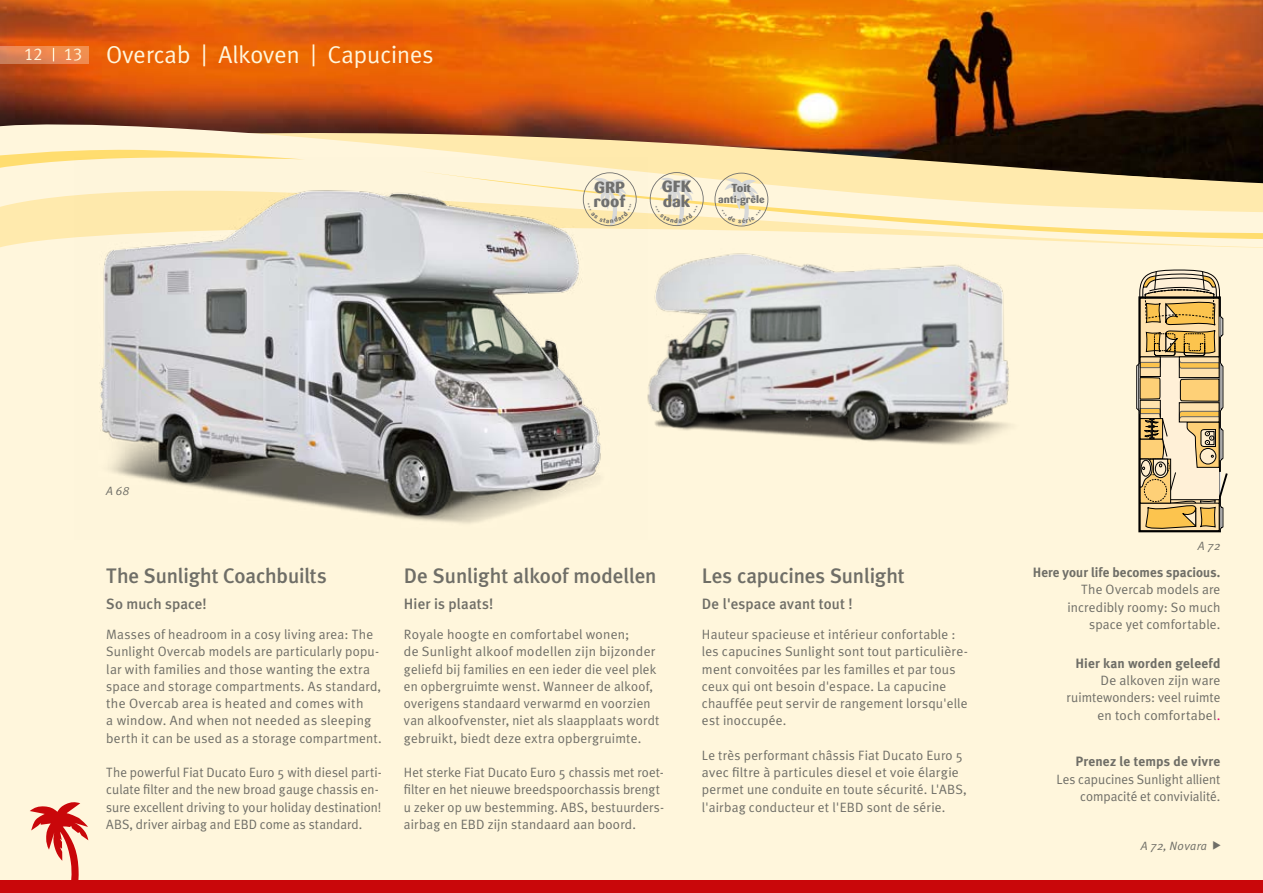
<style>
.page{position:relative;width:1263px;height:893px;background:#fff}
.page>*{position:absolute;margin:0;border:0;box-sizing:border-box;transform-origin:0 0}
.t1{font:24.3px "Meta Plus Normal";color:#fff6dc}
.t2{font:500 21px "Meta Plus";letter-spacing:-.005em;color:#6f6e67}
.t3{font:17.25px "Meta Plus Normal Caps";color:#fff6dc}
.t4{font:800 16.05px/13.4px "Sari OT";letter-spacing:-.005em;color:#6f6f6e}
.t5{font:500 15px "Meta Plus";letter-spacing:.005em;color:#6f6e67}
.t6{font:13.5px/17.2px "Meta Plus Normal";letter-spacing:.01em;color:#6f6e67}
.t7{font:700 13.5px "Meta Plus";letter-spacing:.01em;color:#6f6e67}
.t8{font:italic 12px "Meta Plus Normal";letter-spacing:.02em;color:#6f6e67}
.t9{font:800 11.4px "Sari OT";color:#6f6f6e}
.t10{font:800 10.35px "Sari OT";letter-spacing:-.005em;color:#6f6f6e}
.s1{font-family:"Rotis Sans Serif"}
.s2{color:#e5007d}
</style>
<div class="page">
<div style="left:0;top:213px;width:1263px;height:674px;background:#fff6dc"></div>
<img style="left:0;top:0;width:1263px;height:114px">
<svg style="left:0;top:114px;width:1263px;height:133px;background:#a77854"></svg>
<svg style="left:419px;top:142px;width:844px;height:128px"></svg>
<svg style="left:0;top:149px;width:305px;height:21px;background:#fee8a2"></svg>
<svg style="left:1136px;top:270px;width:92px;height:261px"></svg>
<img style="left:75px;top:158px;width:572px;height:366px">
<img style="left:634px;top:233px;width:402px;height:232px">
<div style="left:0;top:880px;width:1263px;height:13px;background:#c9070a"></div>
<svg style="left:30px;top:802px;width:58px;height:78px"></svg>
<svg style="left:0;top:46px;width:89px;height:17px"></svg>
<svg style="left:53px;top:48px;width:1px;height:13px"></svg>
<svg style="left:583px;top:172px;width:54px;height:54px;background:#efe5c7"></svg>
<svg style="left:714px;top:173px;width:54px;height:53px;background:#f0e5c4"></svg>
<svg style="left:650px;top:172px;width:54px;height:54px;background:#f0e6c6"></svg>
<p class="t3" style="left:24px;top:44px;width:60px">12 13</p>
<h1 class="t1" style="left:106px;top:41px;width:329px">Overcab <span class="s1">|</span> Alkoven <span class="s1">|</span> Capucines</h1>
<p class="t4" style="left:662px;top:179px;width:31px;line-height:15px">GFK dak</p>
<p class="t4" style="left:594px;top:181px;width:33px">GRP roof</p>
<p class="t9" style="left:731px;top:181px;width:21px">Toit</p>
<p class="t10" style="left:718px;top:192px;width:48px">anti-grêle</p>
<p class="t8" style="left:106px;top:484px;width:24px">A 68</p>
<h2 class="t2" style="left:106px;top:564px;width:222px">The Sunlight Coachbuilts</h2>
<p class="t5" style="left:106px;top:595px;width:102px">So much space!</p>
<p class="t6" style="left:106px;top:626px;width:277px">Masses of headroom in a cosy living area: The Sunlight Overcab models are particularly popu&shy;lar with families and those wanting the extra space and storage compartments. As standard, the Overcab area is heated and comes with<br>a window. And when not needed as sleeping berth it can be used as a storage compartment.</p>
<p class="t6" style="left:106px;top:764px;width:277px">The powerful Fiat Ducato Euro 5 with diesel parti&shy;culate filter and the new broad gauge chassis en&shy;sure excellent driving to your holiday destination!<br>ABS, driver airbag and EBD come as standard.</p>
<h2 class="t2" style="left:404px;top:564px;width:254px">De Sunlight alkoof modellen</h2>
<p class="t5" style="left:404px;top:595px;width:91px">Hier is plaats!</p>
<p class="t6" style="left:404px;top:626px;width:257px">Royale hoogte en comfortabel wonen;<br>de Sunlight alkoof modellen zijn bijzonder geliefd bij families en een ieder die veel plek en opbergruimte wenst. Wanneer de alkoof, overigens standaard verwarmd en voorzien van alkoofvenster, niet als slaapplaats wordt gebruikt, biedt deze extra opbergruimte.</p>
<p class="t6" style="left:404px;top:764px;width:262px">Het sterke Fiat Ducato Euro 5 chassis met roet&shy;filter en het nieuwe breedspoorchassis brengt u zeker op uw bestemming. ABS, bestuurders&shy;airbag en EBD zijn standaard aan boord.</p>
<h2 class="t2" style="left:702px;top:564px;width:204px">Les capucines Sunlight</h2>
<p class="t5" style="left:702px;top:595px;width:152px">De l'espace avant tout !</p>
<p class="t6" style="left:702px;top:626px;width:267px">Hauteur spacieuse et intérieur confortable : les capucines Sunlight sont tout particulière&shy;ment convoitées par les familles et par tous ceux qui ont besoin d'espace. La capucine chauffée peut servir de rangement lorsqu'elle est inoccupée.</p>
<p class="t6" style="left:702px;top:746px;width:266px">Le très performant châssis Fiat Ducato Euro 5 avec filtre à particules diesel et voie élargie permet une conduite en toute sécurité. L'ABS, l'airbag conducteur et l'EBD sont de série.</p>
<p class="t8" style="left:1198px;top:539px;width:24px">A 72</p>
<p class="t7" style="left:1033px;top:565px;width:189px">Here your life becomes spacious.</p>
<p class="t6" style="left:1067px;top:581px;width:155px;text-align:right">The Overcab models are incredibly roomy: So much space yet comfortable.</p>
<p class="t7" style="left:1075px;top:655px;width:147px">Hier kan worden geleefd</p>
<p class="t6" style="left:1066px;top:672px;width:155px;text-align:right">De alkoven zijn ware ruimtewonders: veel ruimte en toch comfortabel<span class="s2">.</span></p>
<p class="t7" style="left:1075px;top:754px;width:147px">Prenez le temps de vivre</p>
<p class="t6" style="left:1057px;top:770px;width:165px;text-align:right">Les capucines Sunlight allient compacité et convivialité.</p>
<p class="t8" style="left:1141px;top:839px;width:68px">A 72, Novara</p>
</div>
